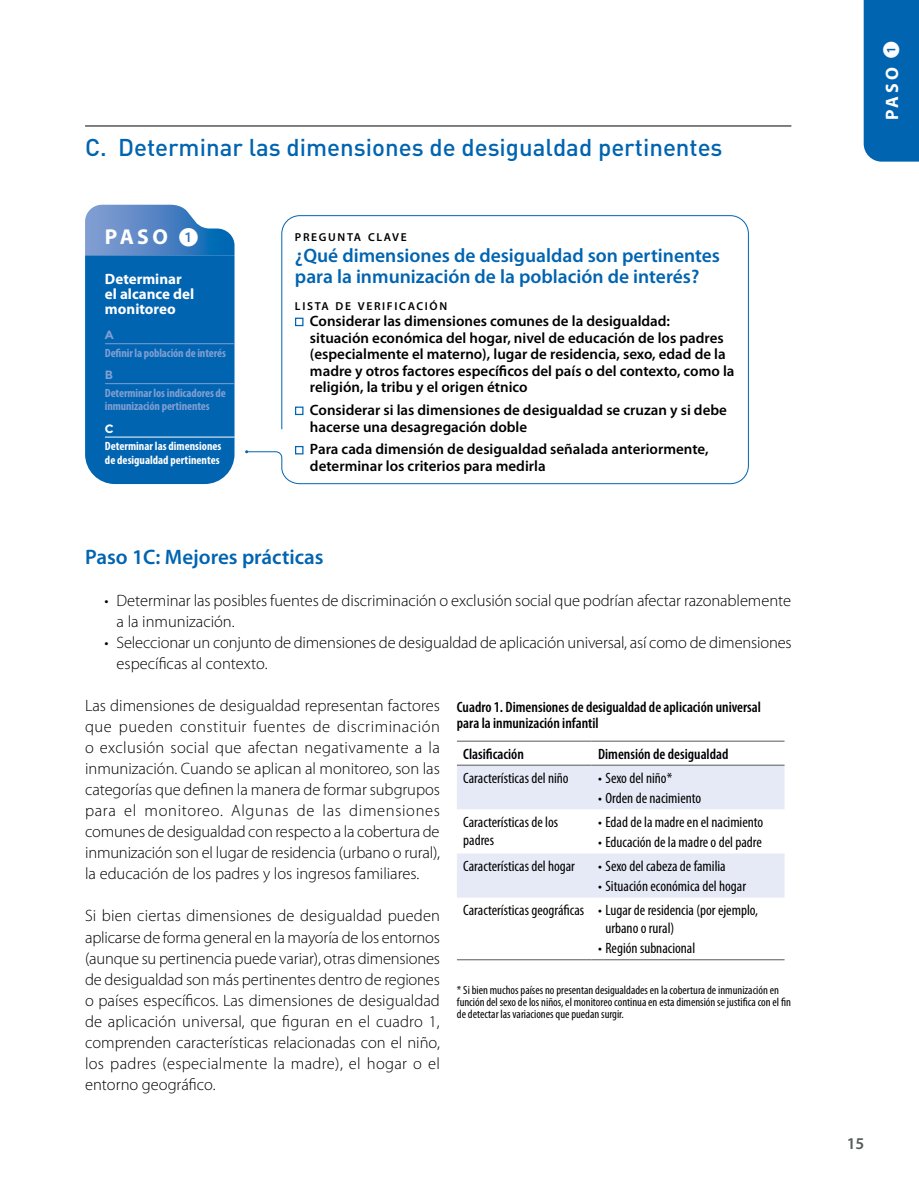
<style>
.page{position:relative;width:919px;height:1191px;background:#fff}
.page>*{position:absolute;margin:0;border:0;box-sizing:border-box;transform-origin:0 0}
.t1{font:500 24px "DIN";color:#0064b1}
.t2{font:700 21.6px "Myriad Pro";color:#fff}
.t3{font:600 21px "Myriad Pro";color:#0064b1}
.t4{font:600 19.5px/21px "Myriad Pro";color:#0064b1}
.t5{font:700 18px "Myriad Pro";color:#fff}
.t6{font:300 16.5px/21px "Myriad Pro";letter-spacing:-.005em;color:#000}
.t7{font:600 16.5px "Myriad Pro";color:#58595b}
.t8{font:600 15px/16.5px "Myriad Pro";color:#000}
.t9{font:condensed 15px/18px "Myriad Pro";color:#000}
.t10{font:600 condensed 15px/16.5px "Myriad Pro";color:#000}
.t11{font:700 15px/15px "Myriad Pro";color:#fff}
.t12{font:condensed 12px/12px "Myriad Pro";color:#000}
.t13{font:700 condensed 12px/13.5px "Myriad Pro";letter-spacing:-.01em;color:#809ed2}
.t14{font:700 condensed 12px/13.5px "Myriad Pro";color:#fff}
.t15{font:700 12px "Montserrat";color:#809ed2}
.t16{font:700 12px "Montserrat";color:#fff}
.t17{font:600 11.55px "Myriad Pro";letter-spacing:.145em;color:#000}
.s1{font-family:"European Pi One";font-weight:400;font-size:18.9px}
.s2{font-family:"European Pi One";font-weight:400;font-size:16.5px}
</style>
<div class="page">
<div style="left:863px;top:0;width:55px;height:162px;background:#0064b1"></div>
<svg style="left:457px;top:766px;width:327px;height:131px"></svg>
<hr style="left:457px;top:741px;width:134px;height:1px;background:#58595b">
<hr style="left:591px;top:741px;width:193px;height:1px;background:#58595b">
<hr style="left:457px;top:765px;width:134px;height:1px;background:#58595b">
<hr style="left:591px;top:765px;width:193px;height:1px;background:#58595b">
<hr style="left:457px;top:959px;width:134px;height:1px;background:#58595b">
<hr style="left:591px;top:959px;width:193px;height:1px;background:#58595b">
<svg style="left:85px;top:205px;width:149px;height:279px;background:#166fb7"></svg>
<hr style="left:105px;top:343px;width:129px;height:1px;background:#809ed2">
<hr style="left:105px;top:383px;width:129px;height:1px;background:#809ed2">
<hr style="left:105px;top:437px;width:129px;height:1px;background:#fff">
<svg style="left:246px;top:215px;width:503px;height:269px"></svg>
<hr style="left:85px;top:126px;width:706px;height:1px;background:#000">
<div style="left:295px;top:318px;width:8px;height:8px;border:1px solid #0064b1"></div>
<div style="left:295px;top:406px;width:8px;height:9px;border:1px solid #0064b1"></div>
<div style="left:295px;top:446px;width:8px;height:8px;border:1px solid #0064b1"></div>
<h1 class="t1" style="left:85px;top:132px;width:639px">C. Determinar las dimensiones de desigualdad pertinentes</h1>
<h2 class="t2" style="left:105px;top:223px;width:95px">PASO <span class="s1">1</span></h2>
<p class="t11" style="left:105px;top:270px;width:91px">Determinar el alcance del monitoreo</p>
<p class="t15" style="left:105px;top:328px;width:10px">A</p>
<p class="t13" style="left:105px;top:346px;width:122px">Definir la población de interés</p>
<p class="t15" style="left:105px;top:368px;width:10px">B</p>
<p class="t13" style="left:105px;top:386px;width:122px">Determinar los indicadores de inmunización pertinentes</p>
<p class="t16" style="left:105px;top:421px;width:10px">C</p>
<p class="t14" style="left:105px;top:439px;width:118px">Determinar las dimensiones de desigualdad pertinentes</p>
<p class="t17" style="left:295px;top:230px;width:113px">PREGUNTA CLAVE</p>
<p class="t4" style="left:295px;top:244px;width:426px">¿Qué dimensiones de desigualdad son pertinentes para la inmunización de la población de interés?</p>
<p class="t17" style="left:295px;top:298px;width:154px">LISTA DE VERIFICACIÓN</p>
<p class="t8" style="left:310px;top:312px;width:426px">Considerar las dimensiones comunes de la desigualdad:<br>situación económica del hogar, nivel de educación de los padres (especialmente el materno), lugar de residencia, sexo, edad de la madre y otros factores específicos del país o del contexto, como la religión, la tribu y el origen étnico</p>
<p class="t8" style="left:310px;top:401px;width:418px">Considerar si las dimensiones de desigualdad se cruzan y si debe hacerse una desagregación doble</p>
<p class="t8" style="left:310px;top:441px;width:400px">Para cada dimensión de desigualdad señalada anteriormente, determinar los criterios para medirla</p>
<p class="t3" style="left:85px;top:544px;width:240px">Paso 1C: Mejores prácticas</p>
<p class="t6" style="left:117px;top:590px;width:676px;text-indent:-12px">• Determinar las posibles fuentes de discriminación o exclusión social que podrían afectar razonablemente a la inmunización.</p>
<p class="t6" style="left:117px;top:632px;width:676px;text-indent:-12px">• Seleccionar un conjunto de dimensiones de desigualdad de aplicación universal, así como de dimensiones específicas al contexto.</p>
<p class="t6" style="left:85px;top:695px;width:356px;text-align:justify">Las dimensiones de desigualdad representan factores que pueden constituir fuentes de discriminación o exclusión social que afectan negativamente a la inmunización. Cuando se aplican al monitoreo, son las categorías que definen la manera de formar subgrupos para el monitoreo. Algunas de las dimensiones comunes de desigualdad con respecto a la cobertura de inmunización son el lugar de residencia (urbano o rural), la educación de los padres y los ingresos familiares.</p>
<p class="t6" style="left:85px;top:905px;width:356px;text-align:justify">Si bien ciertas dimensiones de desigualdad pueden aplicarse de forma general en la mayoría de los entornos (aunque su pertinencia puede variar), otras dimensiones de desigualdad son más pertinentes dentro de regiones o países específicos. Las dimensiones de desigualdad de aplicación universal, que figuran en el cuadro 1, comprenden características relacionadas con el niño, los padres (especialmente la madre), el hogar o el entorno geográfico.</p>
<p class="t10" style="left:457px;top:699px;width:305px">Cuadro 1. Dimensiones de desigualdad de aplicación universal para la inmunización infantil</p>
<p class="t10" style="left:463px;top:746px;width:62px">Clasificación</p>
<p class="t10" style="left:598px;top:746px;width:132px">Dimensión de desigualdad</p>
<p class="t9" style="left:463px;top:768px;width:107px">Características del niño</p>
<p class="t9" style="left:598px;top:768px;width:76px">• Sexo del niño*</p>
<p class="t9" style="left:598px;top:789px;width:105px">• Orden de nacimiento</p>
<p class="t9" style="left:463px;top:813px;width:96px">Características de los padres</p>
<p class="t9" style="left:598px;top:813px;width:167px">• Edad de la madre en el nacimiento</p>
<p class="t9" style="left:598px;top:833px;width:165px">• Educación de la madre o del padre</p>
<p class="t9" style="left:463px;top:857px;width:113px">Características del hogar</p>
<p class="t9" style="left:598px;top:857px;width:129px">• Sexo del cabeza de familia</p>
<p class="t9" style="left:463px;top:874px;width:296px;line-height:24px;text-indent:135px">• Situación económica del hogar<br>Características geográficas • Lugar de residencia (por ejemplo,</p>
<p class="t9" style="left:605px;top:919px;width:70px">urbano o rural)</p>
<p class="t9" style="left:598px;top:939px;width:99px">• Región subnacional</p>
<p class="t12" style="left:457px;top:984px;width:335px">* Si bien muchos países no presentan desigualdades en la cobertura de inmunización en función del sexo de los niños, el monitoreo continua en esta dimensión se justifica con el fin de detectar las variaciones que puedan surgir.</p>
<p class="t5" style="left:880px;top:120px;width:80px;rotate:-90deg">PASO <span class="s2">1</span></p>
<p class="t7" style="left:846px;top:1132px;width:19px">15</p>
</div>
